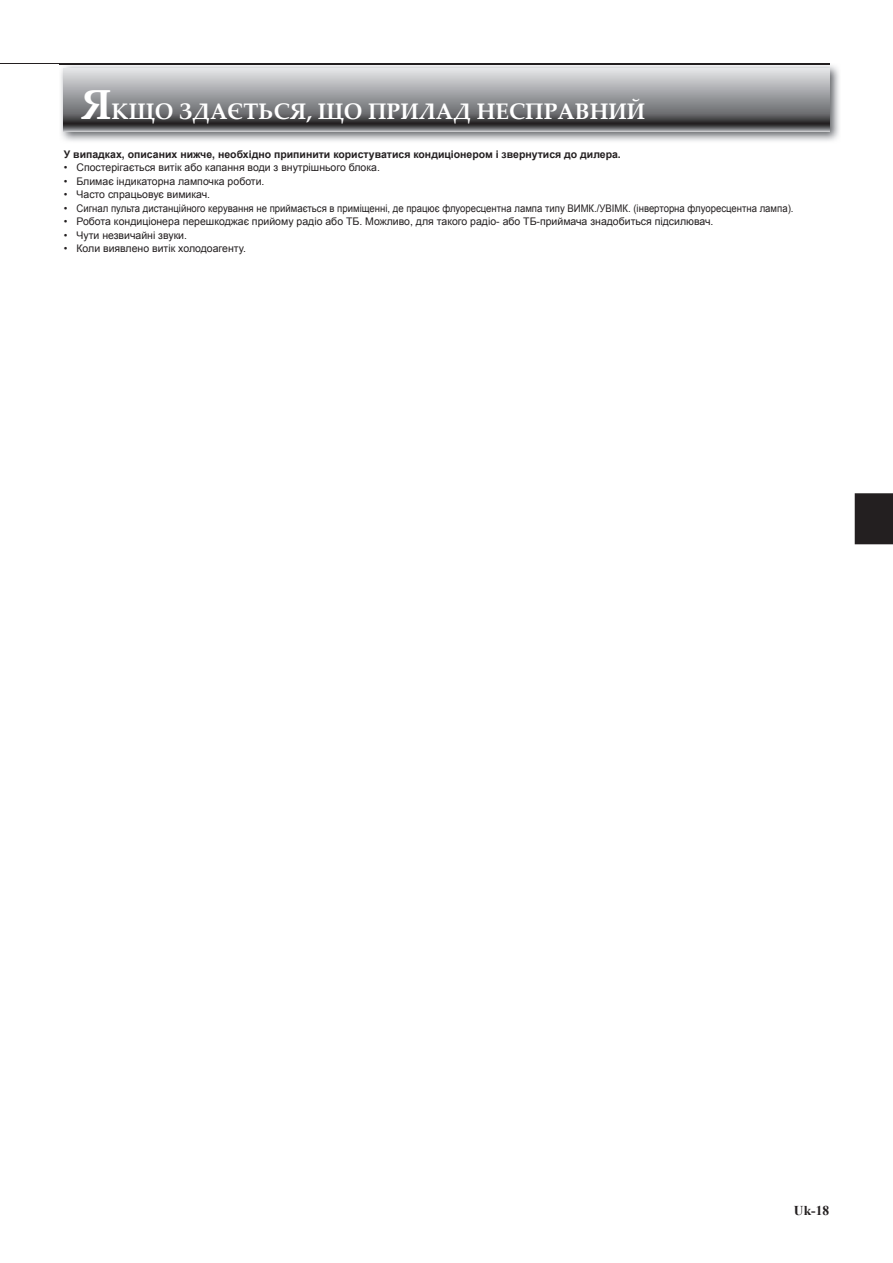
<style>
.page{position:relative;width:893px;height:1263px;background:#fff}
.page>*{position:absolute;margin:0;border:0;box-sizing:border-box;transform-origin:0 0}
.t1{font:700 22.5px "Palatino Linotype";color:#fff}
.t2{font:700 13.5px "Times New Roman";color:#231f20}
.t3{font:10.5px "Arial";color:#231f20}
.t4{font:700 10.5px "Arial";color:#231f20}
.s1{font-size:42px}
</style>
<div class="page">
<div style="left:855px;top:493px;width:38px;height:51px;background:#231f20"></div>
<hr style="left:0;top:63px;width:829px;height:1px;background:#231f20">
<img style="left:59px;top:63px;width:780px;height:78px">
<img style="left:59px;top:63px;width:770px;height:1px">
<svg style="left:64px;top:68px;width:765px;height:64px;background:#919295"></svg>
<h1 class="t1" style="left:81px;top:95px;width:566px"><span class="s1">Я</span>КЩО ЗДАЄТЬСЯ, ЩО ПРИЛАД НЕСПРАВНИЙ</h1>
<p class="t4" style="left:64px;top:147px;width:559px">У випадках, описаних нижче, необхідно припинити користуватися кондиціонером і звернутися до дилера.</p>
<p class="t3" style="left:64px;top:161px;width:318px">• Спостерігається витік або капання води з внутрішнього блока.</p>
<p class="t3" style="left:64px;top:174px;width:202px">• Блимає індикаторна лампочка роботи.</p>
<p class="t3" style="left:64px;top:188px;width:148px">• Часто спрацьовує вимикач.</p>
<p class="t3" style="left:64px;top:201px;width:731px">• Сигнал пульта дистанційного керування не приймається в приміщенні, де працює флуоресцентна лампа типу ВИМК./УВІМК. (інверторна флуоресцентна лампа).</p>
<p class="t3" style="left:64px;top:215px;width:651px">• Робота кондиціонера перешкоджає прийому радіо або ТБ. Можливо, для такого радіо- або ТБ-приймача знадобиться підсилювач.</p>
<p class="t3" style="left:64px;top:228px;width:125px">• Чути незвичайні звуки.</p>
<p class="t3" style="left:64px;top:242px;width:184px">• Коли виявлено витік холодоагенту.</p>
<p class="t2" style="left:794px;top:1201px;width:37px">Uk-18</p>
</div>
